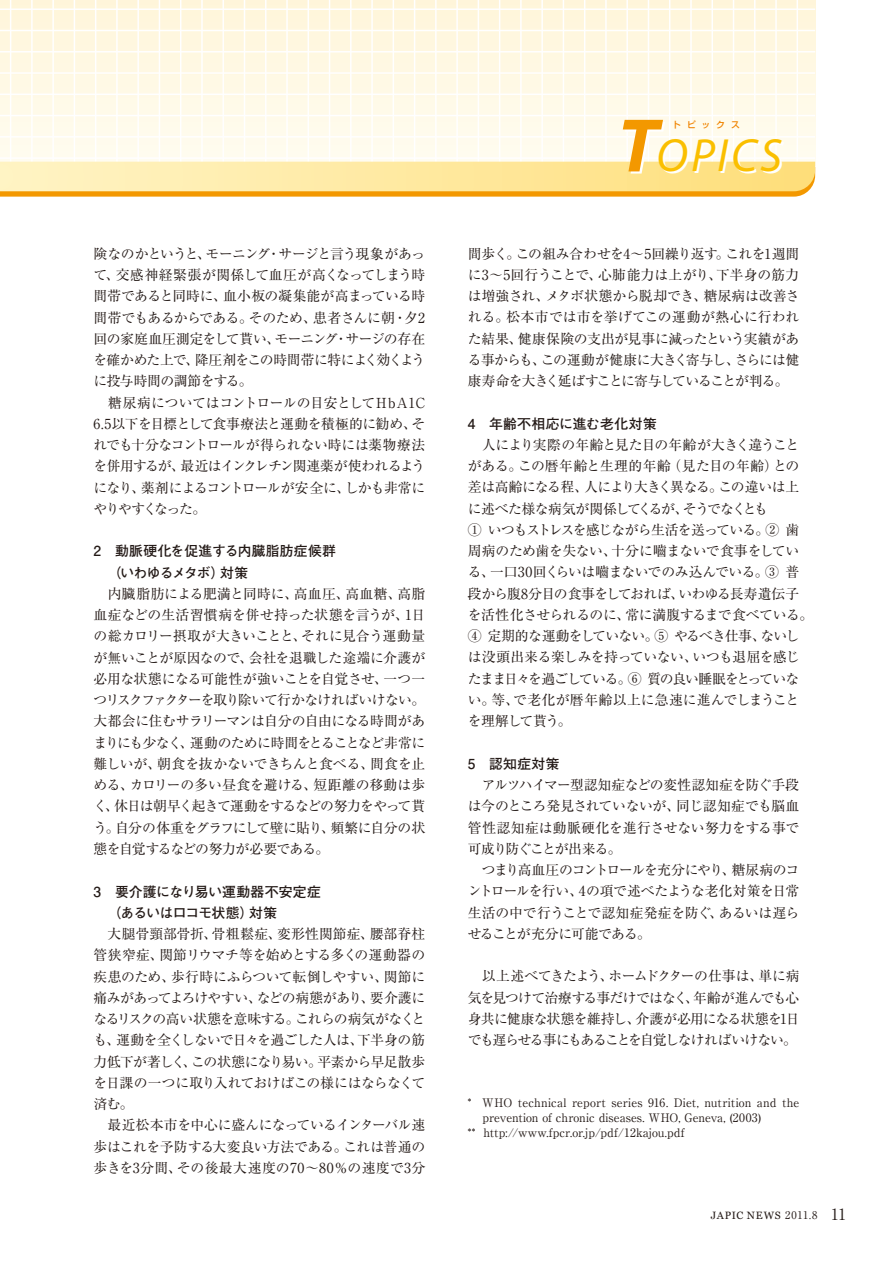
<style>
.page{position:relative;width:893px;height:1263px;background:#fff}
.page>*{position:absolute;margin:0;border:0;box-sizing:border-box;transform-origin:0 0}
.t1{font:italic 46.8px "Myriad";letter-spacing:.065em;color:#fabf00}
.t2{font:13.8px/21.3px "Ryumin Pro";letter-spacing:-.035em;color:#231916}
.t3{font:700 13.8px/21.3px "Futo Go B101 Pro";letter-spacing:.005em;color:#231916}
.t4{font:700 13.8px/21.3px "Futo Go B101 Pro";letter-spacing:-.025em;color:#231916}
.t5{font:11.7px "Ryumin Pro";letter-spacing:.005em;color:#231916}
.t6{font:10.65px "Georgia";letter-spacing:.06em;color:#231916}
.t7{font:500 8.85px "Shin Go Pro";letter-spacing:.67em;color:#f08300}
.s1{font-weight:700;font-size:76.5px;color:#f39800}
.s2{font-family:"Ryumin Pro"}
.s3{font-family:"Ryumin Pro";font-size:15.45px}
</style>
<div class="page">
<div style="left:0;top:0;width:815px;height:166px;background:#fff9e5"></div>
<hr style="left:0;top:9px;width:815px;height:1px;background:#fff">
<hr style="left:0;top:30px;width:815px;height:1px;background:#fff">
<hr style="left:0;top:51px;width:815px;height:2px;background:#fff">
<hr style="left:0;top:72px;width:815px;height:2px;background:#fff">
<hr style="left:0;top:94px;width:815px;height:1px;background:#fff">
<hr style="left:0;top:115px;width:815px;height:1px;background:#fff">
<hr style="left:0;top:136px;width:815px;height:2px;background:#fff">
<hr style="left:0;top:157px;width:815px;height:2px;background:#fff">
<hr style="left:10px;top:0;width:1px;height:174px;background:#fff">
<hr style="left:31px;top:0;width:2px;height:174px;background:#fff">
<hr style="left:52px;top:0;width:2px;height:174px;background:#fff">
<hr style="left:74px;top:0;width:1px;height:174px;background:#fff">
<hr style="left:95px;top:0;width:1px;height:174px;background:#fff">
<hr style="left:116px;top:0;width:2px;height:174px;background:#fff">
<hr style="left:137px;top:0;width:2px;height:174px;background:#fff">
<hr style="left:159px;top:0;width:1px;height:174px;background:#fff">
<hr style="left:180px;top:0;width:1px;height:174px;background:#fff">
<hr style="left:201px;top:0;width:2px;height:174px;background:#fff">
<hr style="left:222px;top:0;width:2px;height:174px;background:#fff">
<hr style="left:244px;top:0;width:1px;height:174px;background:#fff">
<hr style="left:265px;top:0;width:1px;height:174px;background:#fff">
<hr style="left:286px;top:0;width:2px;height:174px;background:#fff">
<hr style="left:308px;top:0;width:1px;height:174px;background:#fff">
<hr style="left:329px;top:0;width:1px;height:174px;background:#fff">
<hr style="left:350px;top:0;width:2px;height:174px;background:#fff">
<hr style="left:371px;top:0;width:2px;height:174px;background:#fff">
<hr style="left:393px;top:0;width:1px;height:174px;background:#fff">
<hr style="left:414px;top:0;width:1px;height:174px;background:#fff">
<hr style="left:435px;top:0;width:2px;height:174px;background:#fff">
<hr style="left:456px;top:0;width:2px;height:174px;background:#fff">
<hr style="left:478px;top:0;width:1px;height:174px;background:#fff">
<hr style="left:499px;top:0;width:1px;height:174px;background:#fff">
<hr style="left:520px;top:0;width:2px;height:174px;background:#fff">
<hr style="left:541px;top:0;width:2px;height:174px;background:#fff">
<hr style="left:563px;top:0;width:1px;height:174px;background:#fff">
<hr style="left:584px;top:0;width:1px;height:174px;background:#fff">
<hr style="left:605px;top:0;width:2px;height:174px;background:#fff">
<hr style="left:626px;top:0;width:2px;height:174px;background:#fff">
<hr style="left:648px;top:0;width:1px;height:174px;background:#fff">
<hr style="left:669px;top:0;width:1px;height:174px;background:#fff">
<hr style="left:690px;top:0;width:2px;height:174px;background:#fff">
<hr style="left:711px;top:0;width:2px;height:174px;background:#fff">
<hr style="left:733px;top:0;width:1px;height:174px;background:#fff">
<hr style="left:754px;top:0;width:1px;height:174px;background:#fff">
<hr style="left:775px;top:0;width:2px;height:174px;background:#fff">
<hr style="left:797px;top:0;width:1px;height:174px;background:#fff">
<svg style="left:0;top:162px;width:815px;height:35px"></svg>
<p class="t2" style="left:94px;top:242px;width:333px">険なのかというと、モーニング・サージと言う現象があって、交感神経緊張が関係して血圧が高くなってしまう時間帯であると同時に、血小板の凝集能が高まっている時間帯でもあるからである。そのため、患者さんに朝・夕2回の家庭血圧測定をして貰い、モーニング・サージの存在を確かめた上で、降圧剤をこの時間帯に特によく効くように投与時間の調節をする。<br>　糖尿病についてはコントロールの目安としてHbA1C<br>6.5以下を目標として食事療法と運動を積極的に勧め、それでも十分なコントロールが得られない時には薬物療法を併用するが、最近はインクレチン関連薬が使われるようになり、薬剤によるコントロールが安全に、しかも非常にやりやすくなった。</p>
<p class="t3" style="left:94px;top:539px;width:244px">2　動脈硬化を促進する内臓脂肪症候群　（いわゆるメタボ）対策</p>
<p class="t2" style="left:94px;top:582px;width:333px;text-align:justify">　内臓脂肪による肥満と同時に、高血圧、高血糖、高脂血症などの生活習慣病を併せ持った状態を言うが、1日の総カロリー摂取が大きいことと、それに見合う運動量が無いことが原因なので、会社を退職した途端に介護が必用な状態になる可能性が強いことを自覚させ、一つ一つリスクファクターを取り除いて行かなければいけない。大都会に住むサラリーマンは自分の自由になる時間があまりにも少なく、運動のために時間をとることなど非常に難しいが、朝食を抜かないできちんと食べる、間食を止める、カロリーの多い昼食を避ける、短距離の移動は歩く、休日は朝早く起きて運動をするなどの努力をやって貰う。自分の体重をグラフにして壁に貼り、頻繁に自分の状態を自覚するなどの努力が必要である。</p>
<p class="t4" style="left:94px;top:879px;width:229px">3　要介護になり易い運動器不安定症　（あるいはロコモ状態）対策</p>
<p class="t2" style="left:94px;top:922px;width:333px">　大腿骨頸部骨折、骨粗鬆症、変形性関節症、腰部脊柱管狭窄症、関節リウマチ等を始めとする多くの運動器の疾患のため、歩行時にふらついて転倒しやすい、関節に痛みがあってよろけやすい、などの病態があり、要介護になるリスクの高い状態を意味する。これらの病気がなくとも、運動を全くしないで日々を過ごした人は、下半身の筋力低下が著しく、この状態になり易い。平素から早足散歩を日課の一つに取り入れておけばこの様にはならなくて済む。<br>　最近松本市を中心に盛んになっているインターバル速歩はこれを予防する大変良い方法である。これは普通の歩きを3分間、その後最大速度の70～80％の速度で3分</p>
<h1 class="t1" style="left:618px;top:132px;width:166px"><span class="s1">T</span>OPICS</h1>
<p class="t7" style="left:672px;top:117px;width:69px">トピックス</p>
<p class="t2" style="left:468px;top:242px;width:333px;text-align:justify">間歩く。この組み合わせを4〜5回繰り返す。これを1週間に3～5回行うことで、心肺能力は上がり、下半身の筋力は増強され、メタボ状態から脱却でき、糖尿病は改善される。松本市では市を挙げてこの運動が熱心に行われた結果、健康保険の支出が見事に減ったという実績がある事からも、この運動が健康に大きく寄与し、さらには健康寿命を大きく延ばすことに寄与していることが判る。</p>
<p class="t3" style="left:468px;top:411px;width:191px">4　年齢不相応に進む老化対策</p>
<p class="t2" style="left:468px;top:433px;width:347px">　人により実際の年齢と見た目の年齢が大きく違うことがある。この暦年齢と生理的年齢（見た目の年齢）との差は高齢になる程、人により大きく異なる。この違いは上に述べた様な病気が関係してくるが、そうでなくとも<br>① いつもストレスを感じながら生活を送っている。② 歯周病のため歯を失ない、十分に嚙まないで食事をしている、一口30回くらいは嚙まないでのみ込んでいる。③ 普段から腹8分目の食事をしておれば、いわゆる長寿遺伝子を活性化させられるのに、常に満腹するまで食べている。<br>④ 定期的な運動をしていない。⑤ やるべき仕事、ないしは没頭出来る楽しみを持っていない、いつも退屈を感じたまま日々を過ごしている。⑥ 質の良い睡眠をとっていない。等、で老化が暦年齢以上に急速に進んでしまうことを理解して貰う。</p>
<p class="t3" style="left:468px;top:751px;width:93px">5　認知症対策</p>
<p class="t2" style="left:468px;top:773px;width:333px">　アルツハイマー型認知症などの変性認知症を防ぐ手段は今のところ発見されていないが、同じ認知症でも脳血管性認知症は動脈硬化を進行させない努力をする事で可成り防ぐことが出来る。<br>　つまり高血圧のコントロールを充分にやり、糖尿病のコントロールを行い、4の項で述べたような老化対策を日常生活の中で行うことで認知症発症を防ぐ、あるいは遅らせることが充分に可能である。</p>
<p class="t2" style="left:468px;top:964px;width:333px;text-align:justify">　以上述べてきたよう、ホームドクターの仕事は、単に病気を見つけて治療する事だけではなく、年齢が進んでも心身共に健康な状態を維持し、介護が必用になる状態を1日でも遅らせる事にもあることを自覚しなければいけない。</p>
<p class="t5" style="left:468px;top:1094px;width:333px">* WHO technical report series 916. Diet, nutrition and the</p>
<p class="t5" style="left:483px;top:1109px;width:280px">prevention of chronic diseases. WHO, Geneva, (2003)</p>
<p class="t5" style="left:468px;top:1123px;width:218px">** http://www.fpcr.or.jp/pdf/12kajou.pdf</p>
<p class="t6" style="left:711px;top:1209px;width:137px">JAPIC NEWS <span class="s2">2011.8</span> <span class="s3">11</span></p>
</div>
